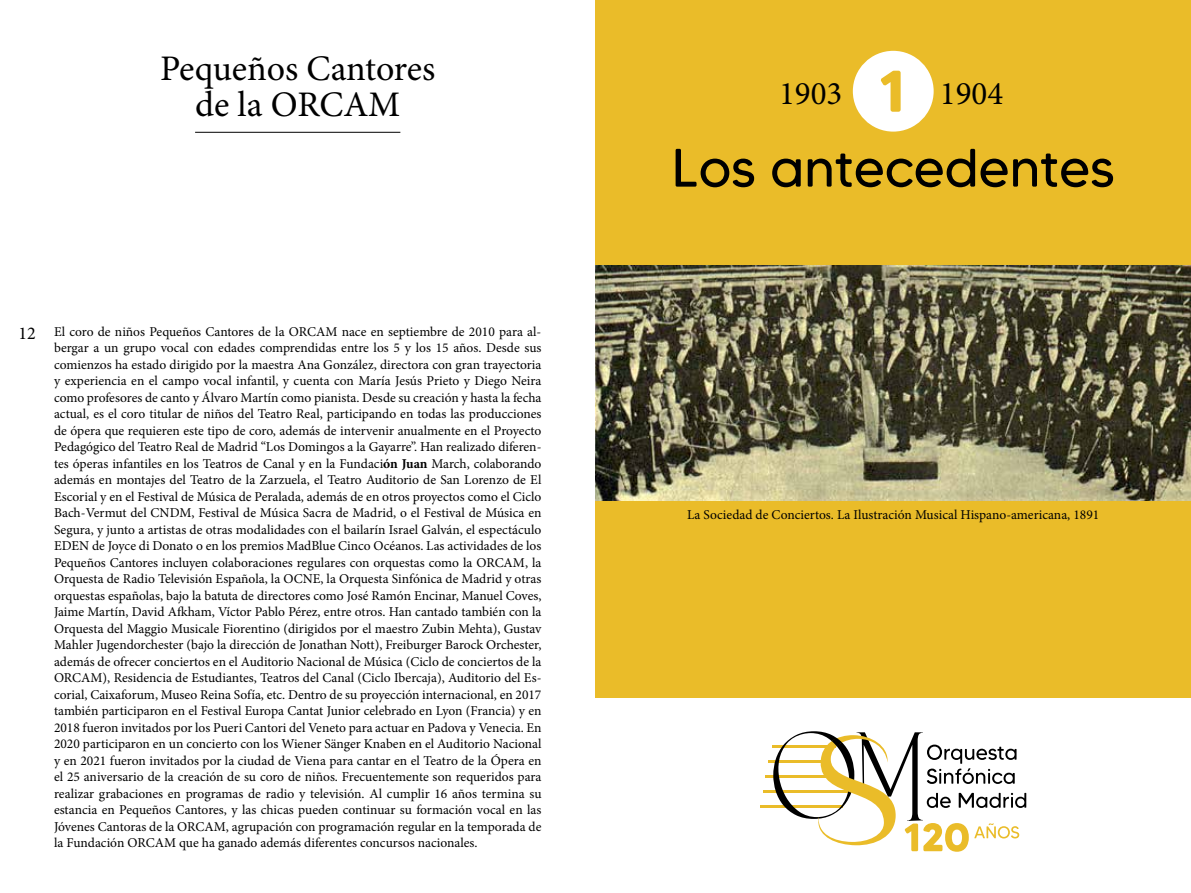
<style>
.page{position:relative;width:1191px;height:893px;background:#fff}
.page>*{position:absolute;margin:0;border:0;box-sizing:border-box;transform-origin:0 0}
.t1{font:700 58.65px "MADE Tommy Soft";color:#eabc29}
.t2{font:54px "MADE Tommy Soft";letter-spacing:-.01em;color:#000}
.t3{font:36px/36px "Minion Pro";letter-spacing:-.005em;color:#000;text-align:center}
.t4{font:33px "Minion Pro";color:#000}
.t5{font:13.5px/16.5px "Minion Pro";color:#000;text-align:justify}
.s1{font-size:18px}
.s2{font-weight:700}
</style>
<div class="page">
<hr style="left:195px;top:132px;width:205px;height:1px;background:#000">
<div style="left:595px;top:0;width:596px;height:697px;background:#eabc29"></div>
<img style="left:595px;top:266px;width:596px;height:235px">
<div style="left:853px;top:51px;width:80px;height:81px;background:#fff;border-radius:50%"></div>
<hr style="left:760px;top:805px;width:82px;height:2px;background:#eabc29">
<svg style="left:762px;top:731px;width:264px;height:121px"></svg>
<h3 class="t3" style="left:160px;top:51px;width:277px">Pequeños Cantores de la ORCAM</h3>
<p class="t5" style="left:54px;top:323px;width:489px;text-indent:-36px"><span class="s1">12</span> El coro de niños Pequeños Cantores de la ORCAM nace en septiembre de 2010 para al&shy;bergar a un grupo vocal con edades comprendidas entre los 5 y los 15 años. Desde sus comienzos ha estado dirigido por la maestra Ana González, directora con gran trayectoria y experiencia en el campo vocal infantil, y cuenta con María Jesús Prieto y Diego Neira como profesores de canto y Álvaro Martín como pianista. Desde su creación y hasta la fecha actual, es el coro titular de niños del Teatro Real, participando en todas las producciones de ópera que requieren este tipo de coro, además de intervenir anualmente en el Proyecto Pedagógico del Teatro Real de Madrid “Los Domingos a la Gayarre”. Han realizado diferen&shy;tes óperas infantiles en los Teatros de Canal y en la Fundaci<span class="s2">ón Juan</span> March, colaborando además en montajes del Teatro de la Zarzuela, el Teatro Auditorio de San Lorenzo de El Escorial y en el Festival de Música de Peralada, además de en otros proyectos como el Ciclo Bach-Vermut del CNDM, Festival de Música Sacra de Madrid, o el Festival de Música en Segura, y junto a artistas de otras modalidades con el bailarín Israel Galván, el espectáculo EDEN</p>
<p class="t5" style="left:54px;top:538px;width:489px;text-indent:38px">de Joyce di Donato o en los premios MadBlue Cinco Océanos. Las actividades de los Pequeños Cantores incluyen colaboraciones regulares con orquestas como la ORCAM, la Orquesta de Radio Televisión Española, la OCNE, la Orquesta Sinfónica de Madrid y otras orquestas españolas, bajo la batuta de directores como José Ramón Encinar, Manuel Coves, Jaime Martín, David Afkham, Víctor Pablo Pérez, entre otros. Han cantado también con la Orquesta del Maggio Musicale Fiorentino (dirigidos por el maestro Zubin Mehta), Gustav Mahler Jugendorchester (bajo la dirección de Jonathan Nott), Freiburger Barock Orchester, además de ofrecer conciertos en el Auditorio Nacional de Música (Ciclo de conciertos de la ORCAM), Residencia de Estudiantes, Teatros del Canal (Ciclo Ibercaja), Auditorio del Es&shy;corial, Caixaforum, Museo Reina Sofía, etc. Dentro de su proyección internacional, en 2017 también participaron en el Festival Europa Cantat Junior celebrado en Lyon (Francia) y en 2018 fueron invitados por los Pueri Cantori del Veneto para actuar en Padova y Venecia. En 2020 participaron en un concierto con los Wiener Sänger Knaben en el Auditorio Nacional y en 2021 fueron invitados por la ciudad de Viena para cantar en el Teatro de la Ópera en el 25 aniversario de la creación de su coro de niños. Frecuentemente son requeridos para realizar grabaciones en programas de radio y televisión. Al cumplir 16 años termina su estancia en Pequeños Cantores, y las chicas pueden continuar su formación vocal en las Jóvenes Cantoras de la ORCAM, agrupación con programación regular en la temporada de la Fundación ORCAM que ha ganado además diferentes concursos nacionales.</p>
<h1 class="t1" style="left:879px;top:55px;width:29px">1</h1>
<h3 class="t4" style="left:779px;top:71px;width:65px">1903</h3>
<h3 class="t4" style="left:939px;top:71px;width:65px">1904</h3>
<h2 class="t2" style="left:672px;top:134px;width:444px">Los antecedentes</h2>
<p class="t5" style="left:687px;top:506px;width:414px">La Sociedad de Conciertos. La Ilustración Musical Hispano-americana, 1891</p>
</div>
